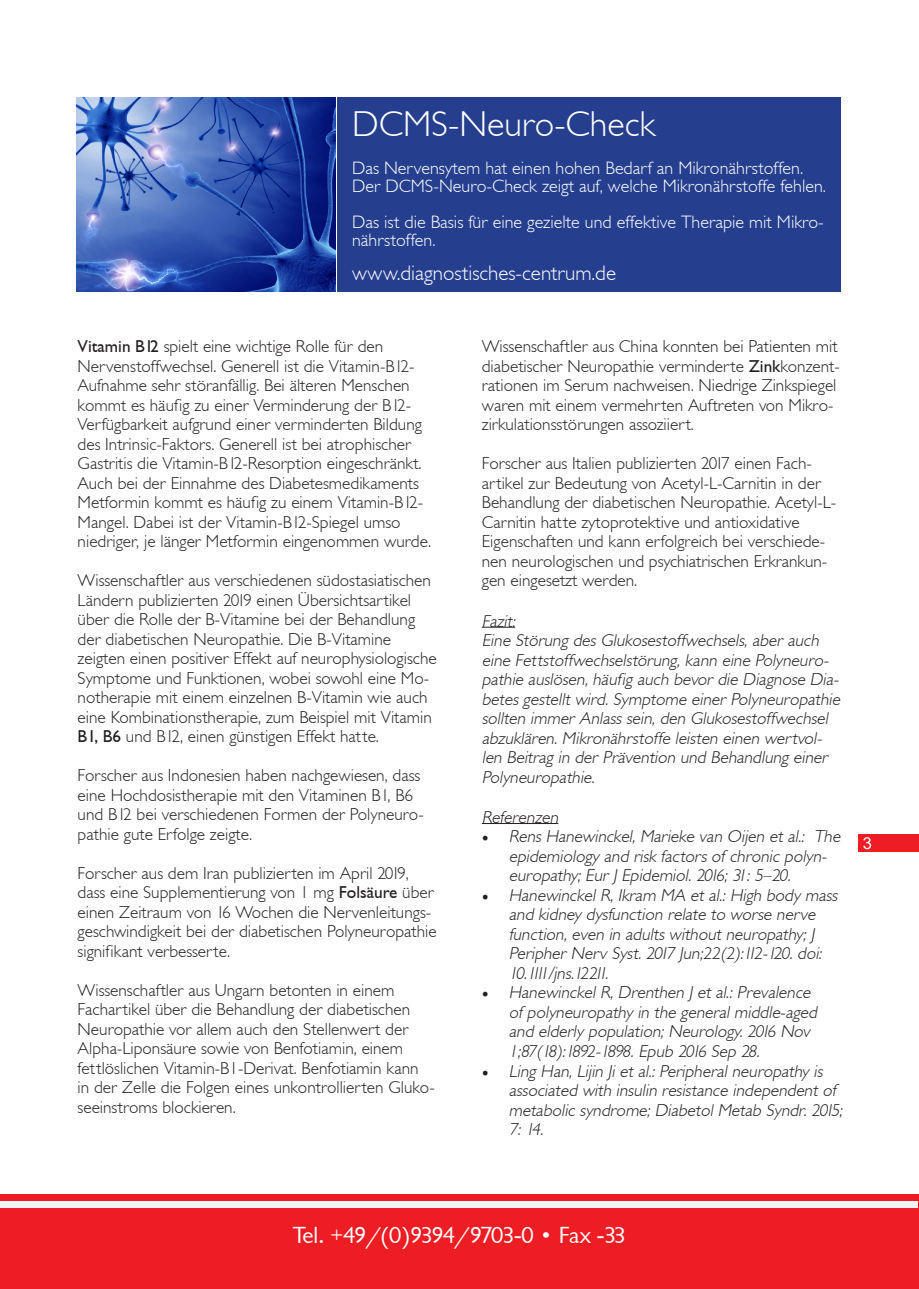
<style>
.page{position:relative;width:919px;height:1289px;background:#fff}
.page>*{position:absolute;margin:0;border:0;box-sizing:border-box;transform-origin:0 0}
.t1{font:36px "Garrison Light Sans";color:#fff}
.t2{font:24px "Garrison Sans";letter-spacing:-.075em;color:#fff}
.t3{font:21px "Garrison Light Sans";color:#fff}
.t4{font:18px/18px "Garrison Light Sans";color:#fff}
.t5{font:17.25px/19.5px "Garrison Light Sans";color:#231f20}
.t6{font:italic 17.25px/19.5px "Garrison Light Sans";color:#231f20}
.t7{font:16.5px "Arial";color:#fff}
.s1{font-family:"Garrison Light Sans BOLD"}
.s2{font-family:"Minion Pro";font-style:normal;font-size:18px}
.s3{font-family:"Garrison Light Sans"}
</style>
<div class="page">
<div style="left:0;top:1194px;width:918px;height:94px;background:#ee1d23"></div>
<div style="left:0;top:1201px;width:918px;height:7px;background:#f2f3f4"></div>
<div style="left:858px;top:834px;width:60px;height:17px;background:#ee1d23"></div>
<hr style="left:482px;top:627px;width:33px;height:1px;background:#231f20">
<hr style="left:482px;top:823px;width:76px;height:1px;background:#231f20">
<img style="left:77px;top:98px;width:258px;height:194px">
<div style="left:337px;top:98px;width:503px;height:194px;background:#253f8e"></div>
<h1 class="t1" style="left:352px;top:104px;width:305px">DCMS-Neuro-Check</h1>
<p class="t4" style="left:352px;top:159px;width:475px">Das Nervensytem hat einen hohen Bedarf an Mikronährstoffen.<br>Der DCMS-Neuro-Check zeigt auf, welche Mikronährstoffe fehlen.</p>
<p class="t4" style="left:352px;top:213px;width:473px">Das ist die Basis für eine gezielte und effektive Therapie mit Mikro&shy;nährstoffen.</p>
<p class="t3" style="left:352px;top:261px;width:265px">www.diagnostisches-centrum.de</p>
<p class="t5" style="left:78px;top:337px;width:355px"><span class="s1">Vitamin B12</span> spielt eine wichtige Rolle für den Nervenstoffwechsel. Generell ist die Vitamin-B12- Aufnahme sehr störanfällig. Bei älteren Menschen kommt es häufig zu einer Verminderung der B12- Verfügbarkeit aufgrund einer verminderten Bildung des Intrinsic-Faktors. Generell ist bei atrophischer Gastritis die Vitamin-B12-Resorption eingeschränkt.<br>Auch bei der Einnahme des Diabetesmedikaments Metformin kommt es häufig zu einem Vitamin-B12- Mangel. Dabei ist der Vitamin-B12-Spiegel umso niedriger, je länger Metformin eingenommen wurde.</p>
<p class="t5" style="left:78px;top:571px;width:360px">Wissenschaftler aus verschiedenen südostasiatischen Ländern publizierten 2019 einen Übersichtsartikel über die Rolle der B-Vitamine bei der Behandlung der diabetischen Neuropathie. Die B-Vitamine zeigten einen positiver Effekt auf neurophysiologische Symptome und Funktionen, wobei sowohl eine Mo&shy;notherapie mit einem einzelnen B-Vitamin wie auch eine Kombinationstherapie, zum Beispiel mit Vitamin <span class="s1">B1, B6</span> und B12, einen günstigen Effekt hatte.</p>
<p class="t5" style="left:78px;top:766px;width:347px">Forscher aus Indonesien haben nachgewiesen, dass eine Hochdosistherapie mit den Vitaminen B1, B6 und B12 bei verschiedenen Formen der Polyneuro&shy;pathie gute Erfolge zeigte.</p>
<p class="t5" style="left:78px;top:863px;width:360px">Forscher aus dem Iran publizierten im April 2019, dass eine Supplementierung von 1 mg <span class="s1">Folsäure</span> über einen Zeitraum von 16 Wochen die Nervenleitungs&shy;geschwindigkeit bei der diabetischen Polyneuropathie signifikant verbesserte.</p>
<p class="t5" style="left:78px;top:980px;width:358px">Wissenschaftler aus Ungarn betonten in einem Fachartikel über die Behandlung der diabetischen Neuropathie vor allem auch den Stellenwert der Alpha-Liponsäure sowie von Benfotiamin, einem fettlöslichen Vitamin-B1-Derivat. Benfotiamin kann in der Zelle die Folgen eines unkontrollierten Gluko&shy;seeinstroms blockieren.</p>
<p class="t5" style="left:482px;top:337px;width:359px">Wissenschaftler aus China konnten bei Patienten mit diabetischer Neuropathie verminderte <span class="s1">Zink</span>konzent&shy;rationen im Serum nachweisen. Niedrige Zinkspiegel waren mit einem vermehrten Auftreten von Mikro&shy;zirkulationsstörungen assoziiert.</p>
<p class="t5" style="left:482px;top:454px;width:356px">Forscher aus Italien publizierten 2017 einen Fach&shy;artikel zur Bedeutung von Acetyl-L-Carnitin in der Behandlung der diabetischen Neuropathie. Acetyl-L-Carnitin hatte zytoprotektive und antioxidative Eigenschaften und kann erfolgreich bei verschiede&shy;nen neurologischen und psychiatrischen Erkrankun&shy;gen eingesetzt werden.</p>
<p class="t6" style="left:482px;top:611px;width:363px">Fazit:<br>Eine Störung des Glukosestoffwechsels, aber auch eine Fettstoffwechselstörung, kann eine Polyneuro&shy;pathie auslösen, häufig auch bevor die Diagnose Dia&shy;betes gestellt wird. Symptome einer Polyneuropathie sollten immer Anlass sein, den Glukosestoffwechsel abzuklären. Mikronährstoffe leisten einen wertvol&shy;len Beitrag in der Prävention und Behandlung einer Polyneuropathie.</p>
<p class="t6" style="left:482px;top:807px;width:81px">Referenzen</p>
<p class="t6" style="left:509px;top:827px;width:336px;text-indent:-27px"><span class="s2">•</span> Rens Hanewinckel, Marieke van Oijen et al.: The epidemiology and risk factors of chronic polyn&shy;europathy; Eur J Epidemiol. 2016; 31: 5–20.</p>
<p class="t6" style="left:509px;top:885px;width:333px;text-indent:-27px"><span class="s2">•</span> Hanewinckel R, Ikram MA et al.: High body mass and kidney dysfunction relate to worse nerve function, even in adults without neuropathy; J Peripher Nerv Syst. 2017 Jun;22(2) :112-120. doi:<br>10.1111/jns.12211.</p>
<p class="t6" style="left:509px;top:983px;width:313px;text-indent:-27px"><span class="s2">•</span> Hanewinckel R, Drenthen J et al.: Prevalence of polyneuropathy in the general middle-aged and elderly population; Neurology. 2016 Nov 1;87(18):1892-1898. Epub 2016 Sep 28.</p>
<p class="t6" style="left:509px;top:1061px;width:338px;text-indent:-27px"><span class="s2">•</span> Ling Han, Lij in J i et al.: Peripheral neuropathy is associated with insulin resistance independent of metabolic syndrome; Diabetol Metab Syndr. 2015; 7: 14.</p>
<p class="t7" style="left:862px;top:832px;width:11px">3</p>
<h2 class="t2" style="left:293px;top:1222px;width:335px">Tel. +49/(0)9394/9703-0 <span class="s3">•</span> Fax -33</h2>
</div>
